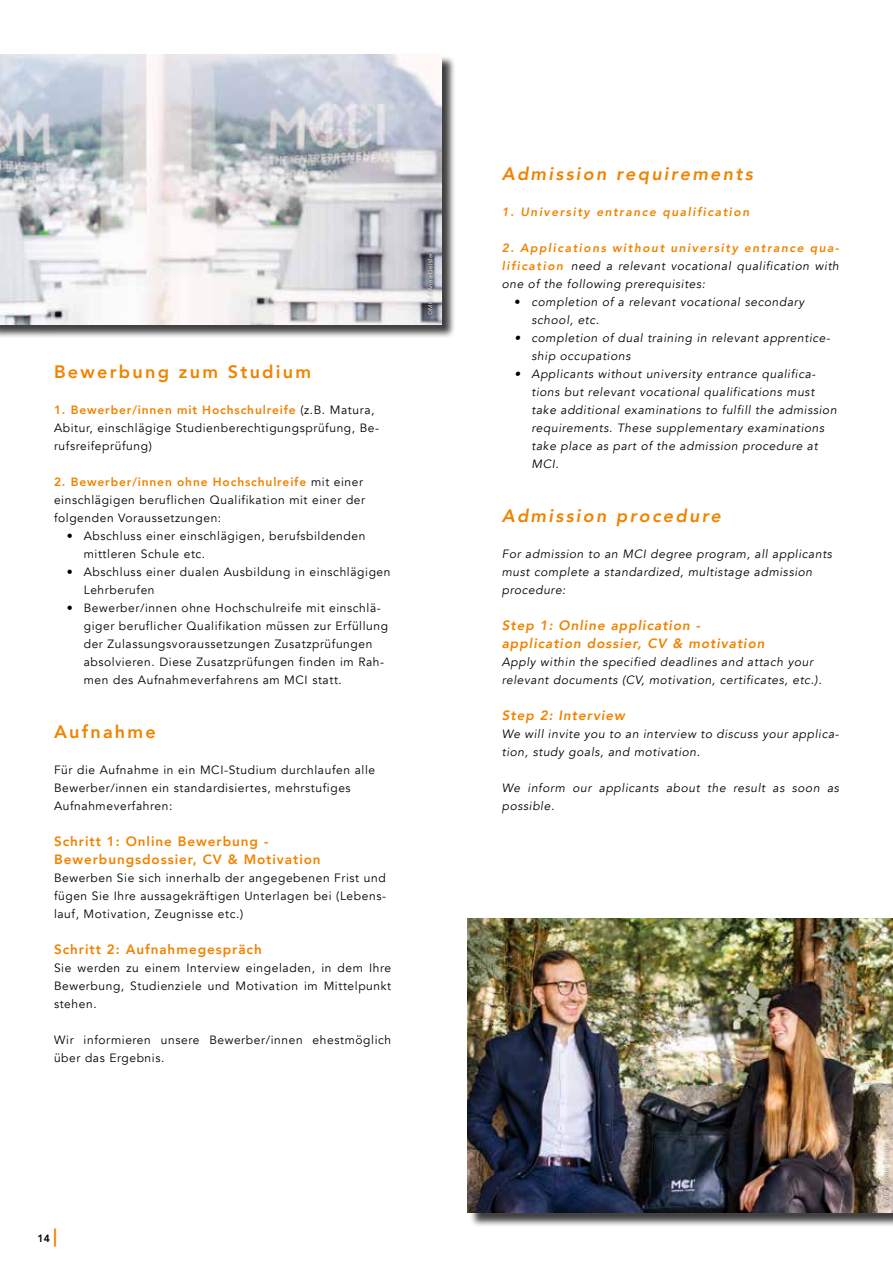
<style>
.page{position:relative;width:893px;height:1263px;background:#fff}
.page>*{position:absolute;margin:0;border:0;box-sizing:border-box;transform-origin:0 0}
.t1{font:italic 800 18px "Avenir";letter-spacing:.125em;color:#f08300}
.t2{font:800 18px "Avenir";letter-spacing:.125em;color:#f08300}
.t3{font:800 13.5px/18px "Avenir";letter-spacing:.07em;color:#f08300}
.t4{font:italic 800 13.5px/18px "Avenir";letter-spacing:.07em;color:#f08300}
.t5{font:12px/18px "Avenir";letter-spacing:.05em;color:#000}
.t6{font:italic 12px/18px "Avenir";letter-spacing:.05em;color:#000}
.t7{font:italic 800 12px "Avenir";letter-spacing:.125em;color:#f08300}
.t8{font:800 10.5px "Avenir";color:#000}
.t9{font:6px "Avenir";letter-spacing:.06em;color:#fff}
.s1{font-weight:800;color:#f08300}
.s2{font-size:18px;color:#f08300}
.s3{font-style:normal}
</style>
<div class="page">
<div style="left:0;top:55px;width:456px;height:284px;background:#000;opacity:.75"></div>
<img style="left:0;top:54px;width:441px;height:270px">
<div style="left:469px;top:919px;width:424px;height:308px;background:#000;opacity:.75"></div>
<img style="left:468px;top:918px;width:425px;height:295px">
<div style="left:426px;top:251px;width:8px;height:66px;background:#000;opacity:.75"></div>
<div style="left:882px;top:1142px;width:8px;height:66px;background:#000;opacity:.75"></div>
<h1 class="t2" style="left:54px;top:358px;width:259px">Bewerbung zum Studium</h1>
<p class="t5" style="left:54px;top:401px;width:327px"><span class="s1">1. Bewerber/innen mit Hochschulreife</span> (z.B. Matura,<br>Abitur, einschlägige Studienberechtigungsprüfung, Be&shy;rufsreifeprüfung)</p>
<p class="t5" style="left:54px;top:473px;width:313px"><span class="s1">2. Bewerber/innen ohne Hochschulreife</span> mit einer einschlägigen beruflichen Qualifikation mit einer der folgenden Voraussetzungen:</p>
<p class="t5" style="left:84px;top:527px;width:283px;text-indent:-17px">• Abschluss einer einschlägigen, berufsbildenden mittleren Schule etc.</p>
<p class="t5" style="left:84px;top:563px;width:308px;text-indent:-17px">• Abschluss einer dualen Ausbildung in einschlägigen<br>Lehrberufen</p>
<p class="t5" style="left:84px;top:599px;width:306px;text-indent:-17px">• Bewerber/innen ohne Hochschulreife mit einschlä&shy;giger beruflicher Qualifikation müssen zur Erfüllung der Zulassungsvoraussetzungen Zusatzprüfungen absolvieren. Diese Zusatzprüfungen finden im Rah&shy;men des Aufnahmeverfahrens am MCI statt.</p>
<h1 class="t2" style="left:54px;top:718px;width:103px">Aufnahme</h1>
<p class="t5" style="left:54px;top:761px;width:323px">Für die Aufnahme in ein MCI-Studium durchlaufen alle<br>Bewerber/innen ein standardisiertes, mehrstufiges<br>Aufnahmeverfahren:</p>
<p class="t3" style="left:54px;top:832px;width:268px">Schritt 1: Online Bewerbung -<br>Bewerbungsdossier, CV &amp; Motivation</p>
<p class="t5" style="left:54px;top:869px;width:334px;text-align:justify">Bewerben Sie sich innerhalb der angegebenen Frist und fügen Sie Ihre aussagekräftigen Unterlagen bei (Lebens&shy;lauf, Motivation, Zeugnisse etc.)</p>
<p class="t3" style="left:54px;top:940px;width:209px">Schritt 2: Aufnahmegespräch</p>
<p class="t5" style="left:54px;top:959px;width:339px;text-align:justify">Sie werden zu einem Interview eingeladen, in dem Ihre Bewerbung, Studienziele und Motivation im Mittelpunkt stehen.</p>
<p class="t5" style="left:54px;top:1031px;width:339px">Wir informieren unsere Bewerber/innen ehestmöglich über das Ergebnis.</p>
<p class="t9" style="left:427px;top:315px;width:64px;rotate:-90deg">©MCI / Anna Geisler</p>
<p class="t8" style="left:38px;top:1230px;width:21px">14 <span class="s2">|</span></p>
<h1 class="t1" style="left:502px;top:163px;width:252px">Admission requirements</h1>
<p class="t7" style="left:502px;top:205px;width:249px">1. University entrance qualification</p>
<p class="t6" style="left:502px;top:239px;width:339px;text-align:justify"><span class="s1">2. Applications without university entrance qua&shy;lification</span> need a relevant vocational qualification with one of the following prerequisites:</p>
<p class="t6" style="left:531px;top:293px;width:274px;text-indent:-17px"><span class="s3">•</span> completion of a relevant vocational secondary school, etc.</p>
<p class="t6" style="left:531px;top:329px;width:300px;text-indent:-17px">• completion of dual training in relevant apprentice&shy;ship occupations</p>
<p class="t6" style="left:531px;top:365px;width:307px;text-indent:-17px">• Applicants without university entrance qualifica&shy;tions but relevant vocational qualifications must take additional examinations to fulfill the admission requirements. These supplementary examinations take place as part of the admission procedure at MCI.</p>
<h1 class="t1" style="left:502px;top:505px;width:221px">Admission procedure</h1>
<p class="t6" style="left:502px;top:545px;width:332px">For admission to an MCI degree program, all applicants must complete a standardized, multistage admission procedure:</p>
<p class="t4" style="left:502px;top:616px;width:264px">Step 1: Online application - application dossier, CV &amp; motivation</p>
<p class="t6" style="left:502px;top:653px;width:321px">Apply within the specified deadlines and attach your relevant documents (CV, motivation, certificates, etc.).</p>
<p class="t4" style="left:502px;top:706px;width:125px">Step 2: Interview</p>
<p class="t6" style="left:502px;top:725px;width:339px">We will invite you to an interview to discuss your applica&shy;tion, study goals, and motivation.</p>
<p class="t6" style="left:502px;top:779px;width:339px">We inform our applicants about the result as soon as possible.</p>
<p class="t9" style="left:883px;top:1206px;width:64px;rotate:-90deg">©MCI / Anna Geisler</p>
</div>
